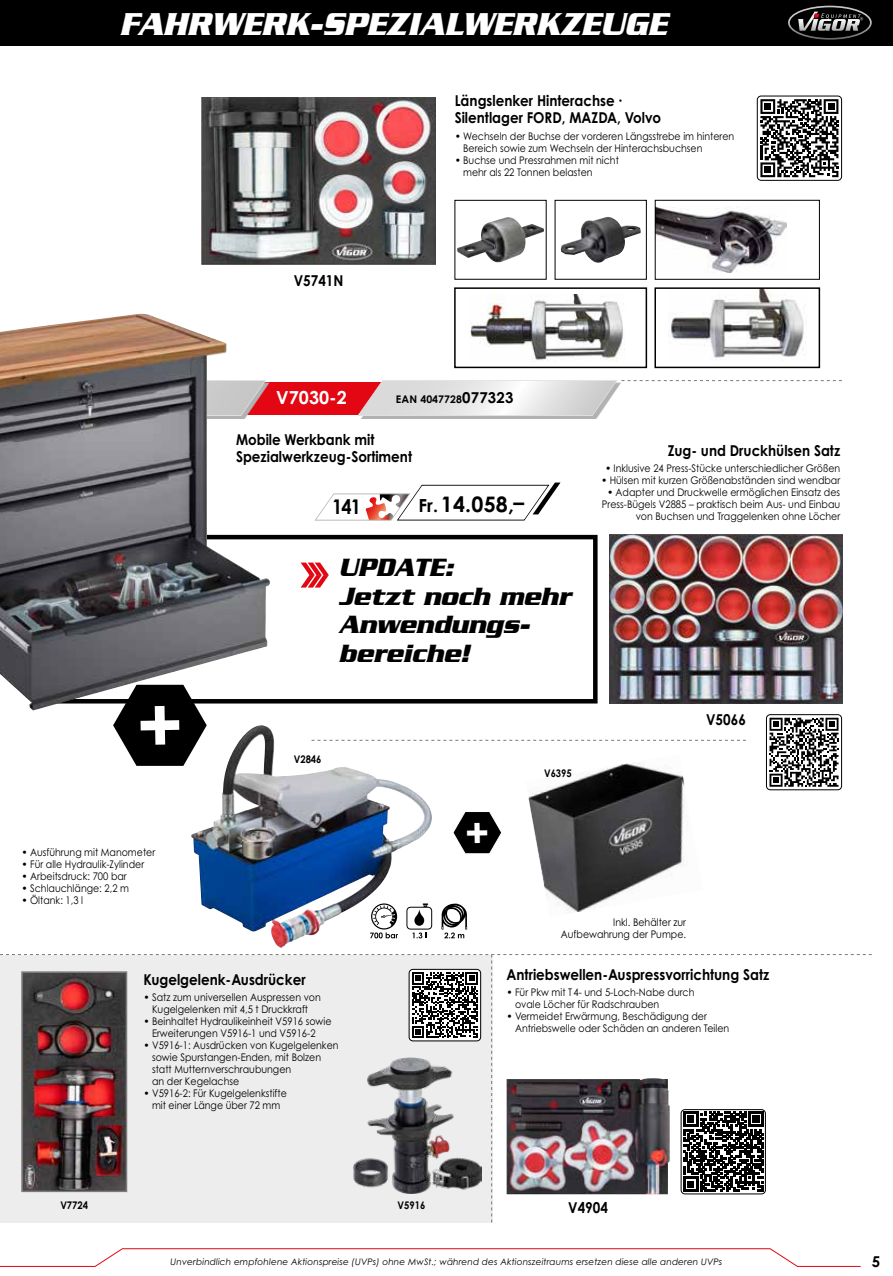
<style>
.page{position:relative;width:893px;height:1276px;background:#fff}
.page>*{position:absolute;margin:0;border:0;box-sizing:border-box;transform-origin:0 0}
.t1{font:italic 700 34.2px "Serpentine";color:#fff;scale:.9 1}
.t2{font:italic 700 27px/28.5px "Serpentine";color:#000;scale:.9 1}
.t3{font:700 21.3px "Century Gothic Pro Cyr";color:#000}
.t4{font:700 20.25px "Century Gothic Pro Cyr";color:#000;scale:.9 1}
.t5{font:700 18px "Century Gothic Pro Cyr";color:#fff}
.t6{font:700 15px/17.2px "Century Gothic Pro Cyr";color:#000;scale:.9 1}
.t7{font:700 15px "Century Gothic Pro Cyr";color:#000}
.t8{font:10.5px/12px "Century Gothic Pro Cyr";color:#000;scale:.9 1}
.t9{font:700 10.5px "Century Gothic Pro Cyr";color:#000;scale:.9 1}
.t10{font:700 10.5px "Century Gothic Pro Cyr";color:#000}
.t11{font:italic 9px "Century Gothic Pro Cyr";letter-spacing:.01em;color:#000}
.s1{font-weight:700}
.s2{font-size:15px}
.s3{font-size:18px}
</style>
<div class="page">
<svg style="left:0;top:1248px;width:861px;height:19px"></svg>
<div style="left:0;top:0;width:893px;height:45px;background:#000"></div>
<svg style="left:788px;top:6px;width:84px;height:34px"></svg>
<div style="left:40px;top:535px;width:558px;height:168px;border:4px solid #000"></div>
<div style="left:757px;top:96px;width:85px;height:84px;background:linear-gradient(to right,#fff,#fff);border-radius:4px"></div>
<svg style="left:760px;top:99px;width:78px;height:78px"></svg>
<div style="left:757px;top:96px;width:85px;height:85px;border:1px solid #000;border-radius:4px"></div>
<img style="left:609px;top:535px;width:234px;height:168px">
<svg style="left:769px;top:717px;width:69px;height:69px"></svg>
<div style="left:766px;top:714px;width:76px;height:76px;border:1px solid #000;border-radius:4px"></div>
<img style="left:202px;top:97px;width:233px;height:167px">
<img style="left:470px;top:294px;width:154px;height:67px">
<div style="left:454px;top:287px;width:193px;height:81px;border:2px solid #000"></div>
<img style="left:668px;top:290px;width:138px;height:68px">
<div style="left:654px;top:287px;width:166px;height:81px;border:2px solid #000"></div>
<img style="left:657px;top:207px;width:129px;height:66px">
<div style="left:655px;top:200px;width:165px;height:80px;border:1px solid #000"></div>
<img style="left:457px;top:217px;width:87px;height:46px">
<div style="left:454px;top:200px;width:93px;height:80px;border:1px solid #000"></div>
<img style="left:561px;top:217px;width:80px;height:46px">
<div style="left:555px;top:200px;width:92px;height:80px;border:1px solid #000"></div>
<svg style="left:402px;top:740px;width:344px;height:1px"></svg>
<div style="left:241px;top:382px;width:141px;height:33px;background:#e30613"></div>
<div style="left:360px;top:383px;width:261px;height:36px;background:#b3b2b2"></div>
<svg style="left:358px;top:380px;width:484px;height:36px"></svg>
<img style="left:0;top:314px;width:270px;height:396px">
<svg style="left:301px;top:562px;width:28px;height:25px"></svg>
<img style="left:528px;top:763px;width:157px;height:150px">
<svg style="left:406px;top:903px;width:26px;height:35px"></svg>
<svg style="left:441px;top:903px;width:26px;height:35px"></svg>
<img style="left:191px;top:725px;width:211px;height:223px">
<svg style="left:0;top:954px;width:872px;height:268px"></svg>
<svg style="left:315px;top:482px;width:245px;height:39px"></svg>
<svg style="left:453px;top:812px;width:49px;height:42px"></svg>
<svg style="left:113px;top:685px;width:94px;height:81px"></svg>
<h1 class="t1" style="left:120px;top:4px;width:610px">FAHRWERK-SPEZIALWERKZEUGE</h1>
<h3 class="t6" style="left:294px;top:272px;width:57px">V5741N</h3>
<h3 class="t6" style="left:455px;top:92px;width:231px">Längslenker Hinterachse ·<br>Silentlager FORD, MAZDA, Volvo</h3>
<p class="t8" style="left:463px;top:130px;width:303px;text-indent:-9px"><span class="s1">•</span> Wechseln der Buchse der vorderen Lä ngsstrebe im hinteren<br>Bereich sowie zum Wechseln der Hinterachsbuchsen</p>
<p class="t8" style="left:463px;top:154px;width:175px;text-indent:-9px"><span class="s1">•</span> Buchse und Pressrahmen mit nicht mehr als 22 Tonnen belasten</p>
<h3 class="t5" style="left:276px;top:386px;width:72px">V7030-2</h3>
<p class="t10" style="left:396px;top:393px;width:119px">EAN 4047728<span class="s2">077323</span></p>
<h3 class="t6" style="left:236px;top:430px;width:197px">Mobile Werkbank mit<br>Spezialwerkzeug-Sortiment</h3>
<h3 class="t6" style="left:668px;top:441px;width:193px">Zug- und Druckhülsen Satz</h3>
<p class="t8" style="left:605px;top:462px;width:263px"><span class="s1">•</span> Inklusive 24 Press-Stücke unterschiedlicher Größen</p>
<p class="t8" style="left:601px;top:474px;width:267px"><span class="s1">•</span> Hülsen mit kurzen Größenabständen sind wendbar</p>
<p class="t8" style="left:602px;top:486px;width:266px;text-align:right"><span class="s1">•</span> Adapter und Druckwelle ermöglichen Einsatz des<br>Press-Bügels V2885 – praktisch beim Aus- und Einbau von Buchsen und Traggelenken ohne Löcher</p>
<h2 class="t2" style="left:339px;top:553px;width:259px">UPDATE:<br>Jetzt noch mehr<br>Anwendungs&shy;bereiche!</h2>
<h3 class="t3" style="left:418px;top:491px;width:107px"><span class="s3">Fr.</span>14.058,–</h3>
<h3 class="t4" style="left:332px;top:494px;width:34px">141</h3>
<p class="t8" style="left:22px;top:846px;width:150px"><span class="s1">•</span> Ausführung mit Manometer</p>
<p class="t8" style="left:22px;top:858px;width:138px"><span class="s1">•</span> Für alle Hydraulik-Zylinder</p>
<p class="t8" style="left:22px;top:870px;width:118px"><span class="s1">•</span> Arbeitsdruck: 700 bar</p>
<p class="t8" style="left:22px;top:882px;width:121px"><span class="s1">•</span> Schlauchlänge: 2,2 m</p>
<p class="t8" style="left:22px;top:894px;width:70px"><span class="s1">•</span> Öltank: 1,3 l</p>
<p class="t9" style="left:294px;top:752px;width:32px">V2846</p>
<h3 class="t6" style="left:144px;top:970px;width:182px">Kugelgelenk-Ausdrücker</h3>
<p class="t8" style="left:144px;top:991px;width:199px;text-align:center"><span class="s1">•</span> Satz zum universellen Auspressen von<br>Kugelgelenken mit 4,5 t Druckkraft</p>
<p class="t8" style="left:152px;top:1015px;width:201px;text-indent:-9px"><span class="s1">•</span> Beinhaltet Hydraulikeinheit V5916 sowie<br>Erweiterungen V5916-1 und V5916-2</p>
<p class="t8" style="left:152px;top:1039px;width:209px;text-indent:-9px"><span class="s1">•</span> V5916-1: Ausdrücken von Kugelgelenken sowie Spurstangen-Enden, mit Bolzen statt Mutternverschraubungen<br>an der Kegelachse</p>
<p class="t8" style="left:144px;top:1087px;width:161px;text-align:center"><span class="s1">•</span> V5916-2: Für Kugelgelenkstifte mit einer Länge über 72 mm</p>
<p class="t9" style="left:544px;top:767px;width:32px">V6395</p>
<h3 class="t6" style="left:706px;top:711px;width:46px">V5066</h3>
<p class="t8" style="left:561px;top:915px;width:141px;line-height:12.6px;text-align:right">Inkl. Behälter zur<br>Aufbewahrung der Pumpe.</p>
<h3 class="t6" style="left:506px;top:965px;width:293px">Antriebswellen-Auspressvorrichtung Satz</h3>
<p class="t8" style="left:515px;top:986px;width:201px;text-indent:-9px"><span class="s1">•</span> Für Pkw mit T4- und 5-Loch-Nabe durch ovale Löcher für Radschrauben</p>
<p class="t8" style="left:515px;top:1010px;width:239px;text-indent:-9px"><span class="s1">•</span> Vermeidet Erwärmung, Beschädigung der<br>Antriebswelle oder Schäden an anderen Teilen</p>
<p class="t9" style="left:60px;top:1198px;width:32px">V7724</p>
<p class="t9" style="left:398px;top:1198px;width:32px">V5916</p>
<h3 class="t6" style="left:568px;top:1198px;width:46px">V4904</h3>
<p class="t11" style="left:171px;top:1256px;width:553px">Unverbindlich empfohlene Aktionspreise (UVPs) ohne MwSt.; während des Aktionszeitraums ersetzen diese alle anderen UVPs</p>
<h3 class="t7" style="left:872px;top:1251px;width:10px">5</h3>
</div>
